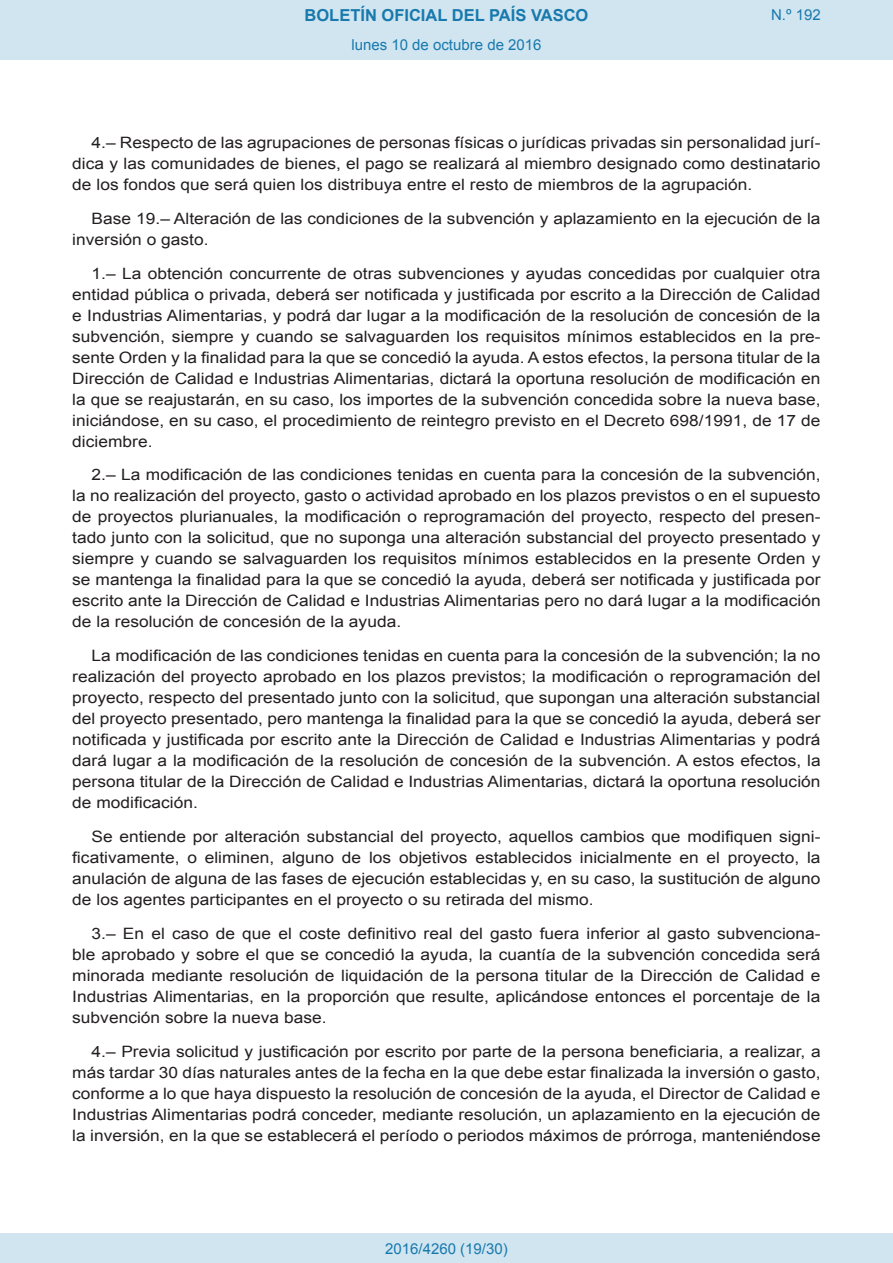
<style>
.page{position:relative;width:893px;height:1263px;background:#fff}
.page>*{position:absolute;margin:0;border:0;box-sizing:border-box;transform-origin:0 0}
.t1{font:700 16.5px "Arial";color:#1879ad}
.BOPVDetalle{font:15.6px/21px "Arial";color:#231f20;text-align:justify;scale:1.11 1}
.Paginacion_Centro{font:15px "Arial";color:#1879ad}
</style>
<div class="page">
<div style="left:0;top:0;width:893px;height:60px;background:#d0e5f0"></div>
<div style="left:0;top:1233px;width:893px;height:30px;background:#d0e5f0"></div>
<p class="t1" style="left:305px;top:4px;width:285px">BOLETÍN OFICIAL DEL PAÍS VASCO</p>
<p class="Paginacion_Centro" style="left:351px;top:35px;width:192px">lunes 10 de octubre de 2016</p>
<p class="Paginacion_Centro" style="left:771px;top:5px;width:51px">N.º 192</p>
<p class="BOPVDetalle" style="left:72px;top:132px;width:676px;text-indent:19px">4.– Respecto de las agrupaciones de personas físicas o jurídicas privadas sin personalidad jurí&shy;dica y las comunidades de bienes, el pago se realizará al miembro designado como destinatario de los fondos que será quien los distribuya entre el resto de miembros de la agrupación.</p>
<p class="BOPVDetalle" style="left:72px;top:208px;width:676px;text-indent:19px">Base 19.– Alteración de las condiciones de la subvención y aplazamiento en la ejecución de la inversión o gasto.</p>
<p class="BOPVDetalle" style="left:72px;top:263px;width:676px;text-indent:19px">1.– La obtención concurrente de otras subvenciones y ayudas concedidas por cualquier otra entidad pública o privada, deberá ser notificada y justificada por escrito a la Dirección de Calidad e Industrias Alimentarias, y podrá dar lugar a la modificación de la resolución de concesión de la subvención, siempre y cuando se salvaguarden los requisitos mínimos establecidos en la pre&shy;sente Orden y la finalidad para la que se concedió la ayuda. A estos efectos, la persona titular de la Dirección de Calidad e Industrias Alimentarias, dictará la oportuna resolución de modificación en la que se reajustarán, en su caso, los importes de la subvención concedida sobre la nueva base, iniciándose, en su caso, el procedimiento de reintegro previsto en el Decreto 698/1991, de 17 de diciembre.</p>
<p class="BOPVDetalle" style="left:72px;top:465px;width:676px;text-indent:19px">2.– La modificación de las condiciones tenidas en cuenta para la concesión de la subvención, la no realización del proyecto, gasto o actividad aprobado en los plazos previstos o en el supuesto de proyectos plurianuales, la modificación o reprogramación del proyecto, respecto del presen&shy;tado junto con la solicitud, que no suponga una alteración substancial del proyecto presentado y siempre y cuando se salvaguarden los requisitos mínimos establecidos en la presente Orden y se mantenga la finalidad para la que se concedió la ayuda, deberá ser notificada y justificada por escrito ante la Dirección de Calidad e Industrias Alimentarias pero no dará lugar a la modificación de la resolución de concesión de la ayuda.</p>
<p class="BOPVDetalle" style="left:72px;top:645px;width:676px;text-indent:19px">La modificación de las condiciones tenidas en cuenta para la concesión de la subvención; la no realización del proyecto aprobado en los plazos previstos; la modificación o reprogramación del proyecto, respecto del presentado junto con la solicitud, que supongan una alteración substancial del proyecto presentado, pero mantenga la finalidad para la que se concedió la ayuda, deberá ser notificada y justificada por escrito ante la Dirección de Calidad e Industrias Alimentarias y podrá dará lugar a la modificación de la resolución de concesión de la subvención. A estos efectos, la persona titular de la Dirección de Calidad e Industrias Alimentarias, dictará la oportuna resolución de modificación.</p>
<p class="BOPVDetalle" style="left:72px;top:826px;width:676px;text-indent:19px">Se entiende por alteración substancial del proyecto, aquellos cambios que modifiquen signi&shy;ficativamente, o eliminen, alguno de los objetivos establecidos inicialmente en el proyecto, la anulación de alguna de las fases de ejecución establecidas y, en su caso, la sustitución de alguno de los agentes participantes en el proyecto o su retirada del mismo.</p>
<p class="BOPVDetalle" style="left:72px;top:923px;width:676px;text-indent:19px">3.– En el caso de que el coste definitivo real del gasto fuera inferior al gasto subvenciona&shy;ble aprobado y sobre el que se concedió la ayuda, la cuantía de la subvención concedida será minorada mediante resolución de liquidación de la persona titular de la Dirección de Calidad e Industrias Alimentarias, en la proporción que resulte, aplicándose entonces el porcentaje de la subvención sobre la nueva base.</p>
<p class="BOPVDetalle" style="left:72px;top:1041px;width:676px;text-indent:19px">4.– Previa solicitud y justificación por escrito por parte de la persona beneficiaria, a realizar, a más tardar 30 días naturales antes de la fecha en la que debe estar finalizada la inversión o gasto, conforme a lo que haya dispuesto la resolución de concesión de la ayuda, el Director de Calidad e Industrias Alimentarias podrá conceder, mediante resolución, un aplazamiento en la ejecución de la inversión, en la que se establecerá el período o periodos máximos de prórroga, manteniéndose</p>
<p class="Paginacion_Centro" style="left:385px;top:1238px;width:124px">2016/4260 (19/30)</p>
</div>
